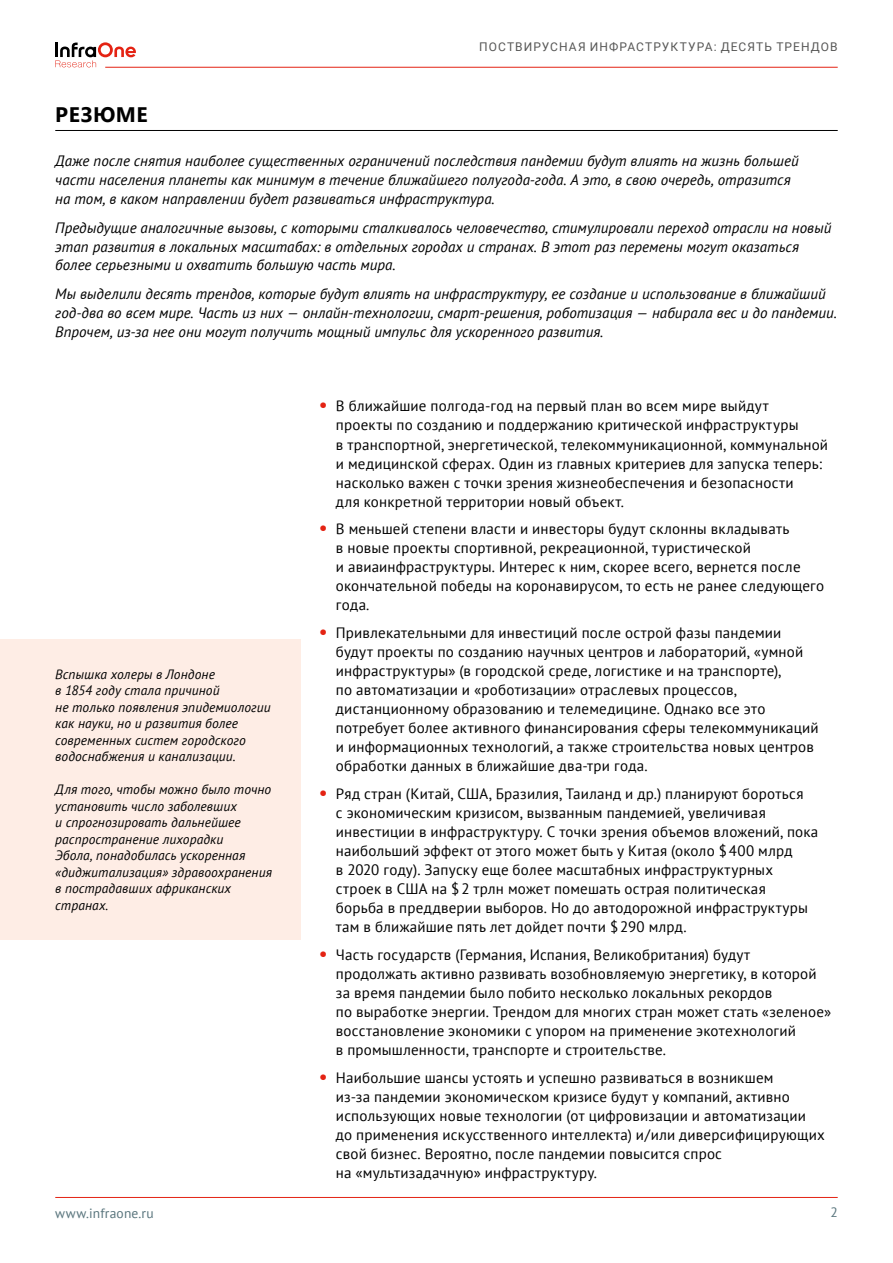
<style>
.page{position:relative;width:893px;height:1263px;background:#fff}
.page>*{position:absolute;margin:0;border:0;box-sizing:border-box;transform-origin:0 0}
.t1{font:700 21px "Segoe UI";letter-spacing:.025em;color:#000}
.t2{font:15px/19px "PT Sans";letter-spacing:.015em;color:#000}
.t3{font:italic 15px/18.9px "PT Sans";color:#000}
.t4{font:italic 13.5px/16.5px "PT Sans";letter-spacing:.005em;color:#000}
.t5{font:13.5px "PT Sans";letter-spacing:.015em;color:#58747c}
.t6{font:12px "Roboto";letter-spacing:.09em;color:#575756}
.s1{font-family:"Segoe UI";font-weight:700;font-size:21px;color:#e42313}
</style>
<div class="page">
<svg style="left:55px;top:42px;width:81px;height:25px"></svg>
<div style="left:0;top:639px;width:301px;height:300px;background:#feede5"></div>
<hr style="left:55px;top:130px;width:783px;height:1px;background:#000">
<hr style="left:55px;top:1197px;width:783px;height:1px;background:#e42313">
<hr style="left:105px;top:67px;width:733px;height:1px;background:#e42313">
<h1 class="t1" style="left:55px;top:99px;width:94px">РЕЗЮМЕ</h1>
<p class="t6" style="left:479px;top:39px;width:360px">ПОСТВИРУСНАЯ ИНФРАСТРУКТУРА: ДЕСЯТЬ ТРЕНДОВ</p>
<p class="t3" style="left:55px;top:151px;width:745px">Даже после снятия наиболее существенных ограничений последствия пандемии будут влиять на жизнь большей части населения планеты как минимум в течение ближайшего полугода-года. А это, в свою очередь, отразится на том, в каком направлении будет развиваться инфраструктура.</p>
<p class="t3" style="left:55px;top:218px;width:777px">Предыдущие аналогичные вызовы, с которыми сталкивалось человечество, стимулировали переход отрасли на новый этап развития в локальных масштабах: в отдельных городах и странах. В этот раз перемены могут оказаться более серьезными и охватить большую часть мира.</p>
<p class="t3" style="left:55px;top:284px;width:783px">Мы выделили десять трендов, которые будут влиять на инфраструктуру, ее создание и использование в ближайший год-два во всем мире. Часть из них — онлайн-технологии, смарт-решения, роботизация — набирала вес и до пандемии.<br>Впрочем, из‑за нее они могут получить мощный импульс для ускоренного развития.</p>
<p class="t4" style="left:55px;top:665px;width:217px">Вспышка холеры в Лондоне<br>в 1854 году стала причиной<br>не только появления эпидемиологии как науки, но и развития более современных систем городского водоснабжения и канализации.</p>
<p class="t4" style="left:55px;top:781px;width:218px">Для того, чтобы можно было точно установить число заболевших<br>и спрогнозировать дальнейшее распространение лихорадки<br>Эбола, понадобилась ускоренная «диджитализация» здравоохранения в пострадавших африканских странах.</p>
<p class="t2" style="left:336px;top:396px;width:494px;text-indent:-17px"><span class="s1">•</span> В ближайшие полгода-год на первый план во всем мире выйдут проекты по созданию и поддержанию критической инфраструктуры<br>в транспортной, энергетической, телекоммуникационной, коммунальной и медицинской сферах. Один из главных критериев для запуска теперь: насколько важен с точки зрения жизнеобеспечения и безопасности<br>для конкретной территории новый объект.</p>
<p class="t2" style="left:336px;top:519px;width:490px;text-indent:-17px"><span class="s1">•</span> В меньшей степени власти и инвесторы будут склонны вкладывать<br>в новые проекты спортивной, рекреационной, туристической<br>и авиаинфраструктуры. Интерес к ним, скорее всего, вернется после окончательной победы на коронавирусом, то есть не ранее следующего года.</p>
<p class="t2" style="left:336px;top:623px;width:484px;text-indent:-17px"><span class="s1">•</span> Привлекательными для инвестиций после острой фазы пандемии будут проекты по созданию научных центров и лабораторий, «умной инфраструктуры» (в городской среде, логистике и на транспорте),<br>по автоматизации и «роботизации» отраслевых процессов, дистанционному образованию и телемедицине. Однако все это потребует более активного финансирования сферы телекоммуникаций и информационных технологий, а также строительства новых центров обработки данных в ближайшие два-три года.</p>
<p class="t2" style="left:336px;top:784px;width:484px;text-indent:-17px"><span class="s1">•</span> Ряд стран (Китай, США, Бразилия, Таиланд и др.) планируют бороться<br>с экономическим кризисом, вызванным пандемией, увеличивая инвестиции в инфраструктуру. С точки зрения объемов вложений, пока наибольший эффект от этого может быть у Китая (около $400 млрд<br>в 2020 году). Запуску еще более масштабных инфраструктурных строек в США на $2 трлн может помешать острая политическая<br>борьба в преддверии выборов. Но до автодорожной инфраструктуры там в ближайшие пять лет дойдет почти $290 млрд.</p>
<p class="t2" style="left:336px;top:945px;width:497px;text-indent:-17px"><span class="s1">•</span> Часть государств (Германия, Испания, Великобритания) будут продолжать активно развивать возобновляемую энергетику, в которой за время пандемии было побито несколько локальных рекордов<br>по выработке энергии. Трендом для многих стран может стать «зеленое» восстановление экономики с упором на применение экотехнологий<br>в промышленности, транспорте и строительстве.</p>
<p class="t2" style="left:336px;top:1067px;width:490px;text-indent:-17px"><span class="s1">•</span> Наибольшие шансы устоять и успешно развиваться в возникшем<br>из-за пандемии экономическом кризисе будут у компаний, активно использующих новые технологии (от цифровизации и автоматизации до применения искусственного интеллекта) и/или диверсифицирующих свой бизнес. Вероятно, после пандемии повысится спрос<br>на «мультизадачную» инфраструктуру.</p>
<p class="t5" style="left:55px;top:1204px;width:100px">www.infraone.ru</p>
<p class="t5" style="left:830px;top:1203px;width:9px">2</p>
</div>
